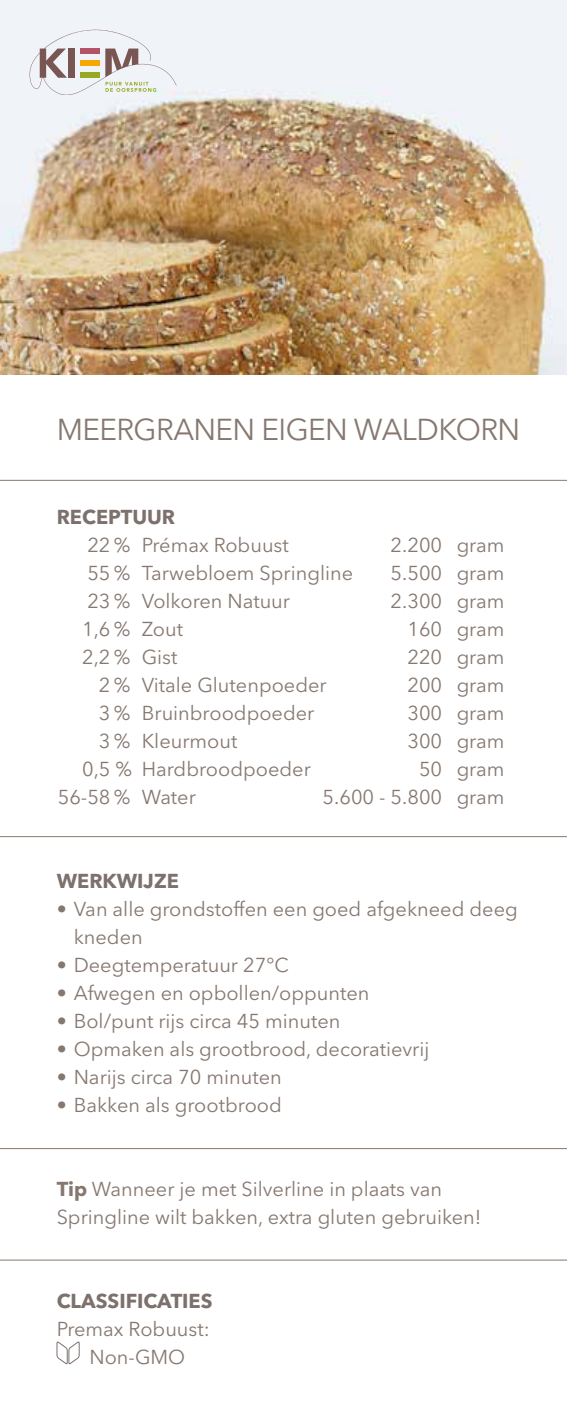
<style>
.page{position:relative;width:567px;height:1418px;background:#fff}
.page>*{position:absolute;margin:0;border:0;box-sizing:border-box;transform-origin:0 0}
.t1{font:30px "Avenir Next LT Pro";letter-spacing:-.02em;color:#867870}
.t2{font:20px/28px "Avenir Next LT Pro";color:#867870}
.t3{font:700 20px "Avenir Next LT Pro";color:#7c716c}
.s1{font-weight:700}
</style>
<div class="page">
<img style="left:0;top:0;width:567px;height:374px">
<svg style="left:56px;top:1341px;width:24px;height:23px"></svg>
<hr style="left:0;top:480px;width:567px;height:1px;background:#867870">
<hr style="left:0;top:836px;width:567px;height:1px;background:#867870">
<hr style="left:0;top:1148px;width:567px;height:1px;background:#867870">
<svg style="left:28px;top:28px;width:149px;height:66px"></svg>
<hr style="left:0;top:1259px;width:567px;height:1px;background:#867870">
<h1 class="t1" style="left:57px;top:411px;width:402px">M eergranen eigen Waldkor</h1>
<h1 class="t1" style="left:498px;top:411px;width:24px">n</h1>
<p class="t3" style="left:57px;top:504px;width:120px">RECEPTUUR</p>
<p class="t2" style="left:87px;top:530px;width:203px">22 % Prémax Robuust</p>
<p class="t2" style="left:391px;top:530px;width:115px">2.200 gram</p>
<p class="t2" style="left:87px;top:558px;width:267px">55 % Tarwebloem Springline</p>
<p class="t2" style="left:391px;top:558px;width:115px">5.500 gram</p>
<p class="t2" style="left:87px;top:586px;width:204px">23 % Volkoren Natuur</p>
<p class="t2" style="left:391px;top:586px;width:115px">2.300 gram</p>
<p class="t2" style="left:82px;top:614px;width:102px">1,6 % Zout</p>
<p class="t2" style="left:407px;top:614px;width:99px">160 gram</p>
<p class="t2" style="left:82px;top:642px;width:97px">2,2 % G ist</p>
<p class="t2" style="left:407px;top:642px;width:99px">220 gram</p>
<p class="t2" style="left:99px;top:670px;width:229px">2 % Vitale Glutenpoeder</p>
<p class="t2" style="left:407px;top:670px;width:99px">200 gram</p>
<p class="t2" style="left:99px;top:698px;width:217px">3 % Bruinbroodpoeder</p>
<p class="t2" style="left:407px;top:698px;width:99px">300 gram</p>
<p class="t2" style="left:99px;top:726px;width:140px">3 % Kleurmout</p>
<p class="t2" style="left:407px;top:726px;width:99px">300 gram</p>
<p class="t2" style="left:82px;top:754px;width:230px">0,5 % Hardbroodpoeder</p>
<p class="t2" style="left:419px;top:754px;width:87px">50 gram</p>
<p class="t2" style="left:58px;top:782px;width:140px">56-58 % Water</p>
<p class="t2" style="left:323px;top:782px;width:183px">5.600 - 5.800 gram</p>
<p class="t3" style="left:57px;top:868px;width:124px">WERKWIJZE</p>
<p class="t2" style="left:74px;top:894px;width:446px;text-indent:-17px">• Van alle grondstoffen een goed afgekneed deeg kneden</p>
<p class="t2" style="left:57px;top:950px;width:234px">• Deegtemperatuur 27°C</p>
<p class="t2" style="left:57px;top:978px;width:314px">• Afwegen en opbollen/oppunten</p>
<p class="t2" style="left:57px;top:1006px;width:285px">• Bol/punt rijs circa 45 minuten</p>
<p class="t2" style="left:57px;top:1034px;width:374px">• Opmaken als grootbrood, decoratievrij</p>
<p class="t2" style="left:57px;top:1062px;width:227px">• Narijs circa 70 minuten</p>
<p class="t2" style="left:57px;top:1090px;width:227px">• Bakken als grootbrood</p>
<p class="t2" style="left:57px;top:1174px;width:426px"><span class="s1">TIP</span> Wanneer je met Silverline in plaats van<br>Springline wilt bakken, extra gluten gebruiken!</p>
<p class="t3" style="left:57px;top:1288px;width:157px">CLASSIFICATIES</p>
<p class="t2" style="left:57px;top:1314px;width:155px;text-align:center">Premax Robuust:<br>Non-GMO</p>
</div>
